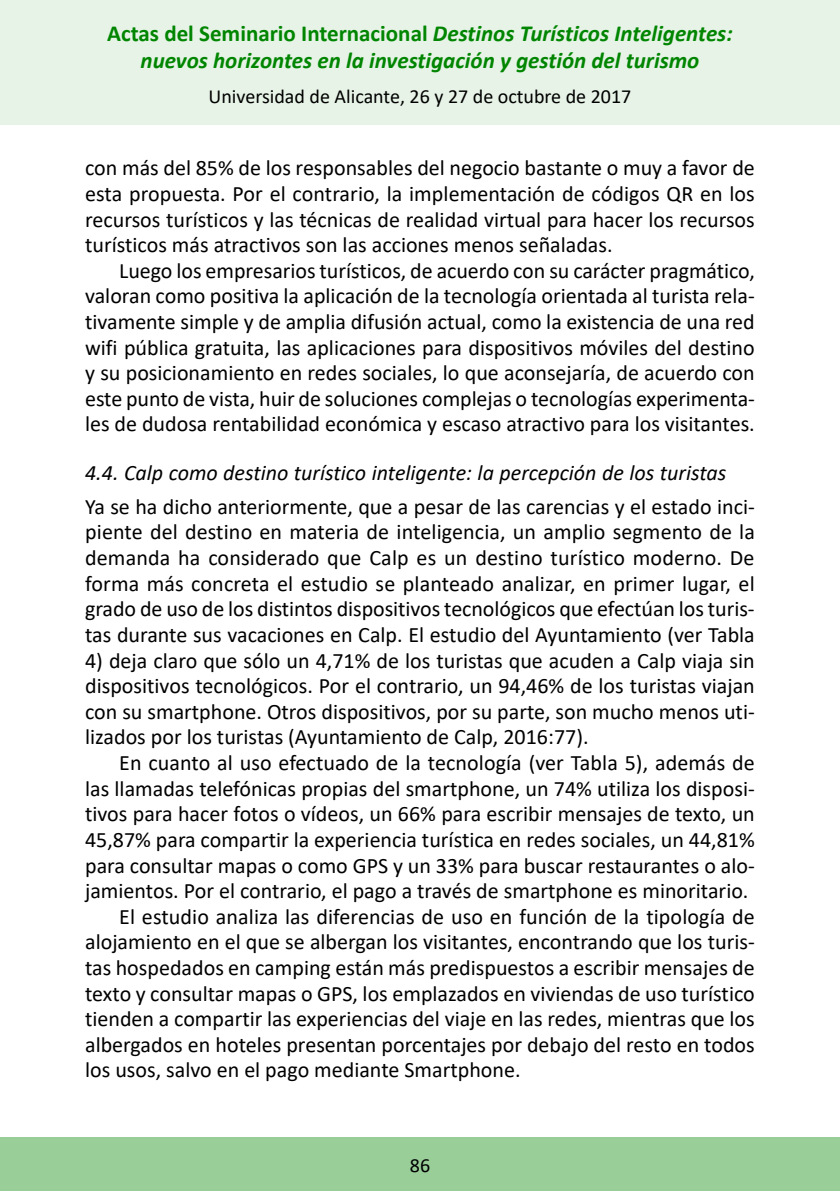
<style>
.page{position:relative;width:840px;height:1191px;background:#fff}
.page>*{position:absolute;margin:0;border:0;box-sizing:border-box;transform-origin:0 0}
.t1{font:italic 700 23px/27.6px "Calibri";color:#008500;text-align:center}
.t2{font:22px/25.6px "Calibri";color:#000;text-align:justify}
.t3{font:italic 22px "Calibri";color:#000}
.t4{font:20px "Calibri";color:#000}
.s1{font-style:normal}
</style>
<div class="page">
<div style="left:0;top:0;width:839px;height:125px;background:#e6f3e6"></div>
<div style="left:0;top:1137px;width:839px;height:54px;background:#99ce99"></div>
<p class="t1" style="left:107px;top:19px;width:626px"><span class="s1">Actas del Seminario Internacional</span> Destinos Turísticos Inteligentes: nuevos horizontes en la investigación y gestión del turismo</p>
<p class="t4" style="left:208px;top:82px;width:424px">Universidad de Alicante, 26 y 27 de octubre de 2017</p>
<p class="t2" style="left:85px;top:155px;width:670px">con más del 85% de los responsables del negocio bastante o muy a favor de esta propuesta. Por el contrario, la implementación de códigos QR en los recursos turísticos y las técnicas de realidad virtual para hacer los recursos turísticos más atractivos son las acciones menos señaladas.</p>
<p class="t2" style="left:85px;top:257px;width:671px;text-indent:34px">Luego los empresarios turísticos, de acuerdo con su carácter pragmático, valoran como positiva la aplicación de la tecnología orientada al turista rela&shy;tivamente simple y de amplia difusión actual, como la existencia de una red wifi pública gratuita, las aplicaciones para dispositivos móviles del destino y su posicionamiento en redes sociales, lo que aconsejaría, de acuerdo con este punto de vista, huir de soluciones complejas o tecnologías experimenta&shy;les de dudosa rentabilidad económica y escaso atractivo para los visitantes.</p>
<p class="t3" style="left:85px;top:457px;width:642px">4.4. Calp como destino turístico inteligente: la percepción de los turistas</p>
<p class="t2" style="left:85px;top:493px;width:671px">Ya se ha dicho anteriormente, que a pesar de las carencias y el estado inci&shy;piente del destino en materia de inteligencia, un amplio segmento de la demanda ha considerado que Calp es un destino turístico moderno. De forma más concreta el estudio se planteado analizar, en primer lugar, el grado de uso de los distintos dispositivos tecnológicos que efectúan los turis&shy;tas durante sus vacaciones en Calp. El estudio del Ayuntamiento (ver Tabla</p>
<p class="t2" style="left:85px;top:647px;width:670px">4) deja claro que sólo un 4,71% de los turistas que acuden a Calp viaja sin dispositivos tecnológicos. Por el contrario, un 94,46% de los turistas viajan con su smartphone. Otros dispositivos, por su parte, son mucho menos uti&shy;lizados por los turistas (Ayuntamiento de Calp, 2016:77).</p>
<p class="t2" style="left:119px;top:749px;width:636px">En cuanto al uso efectuado de la tecnología (ver Tabla 5), además de</p>
<p class="t2" style="left:85px;top:775px;width:670px">las llamadas telefónicas propias del smartphone, un 74% utiliza los disposi-</p>
<p class="t2" style="left:85px;top:800px;width:670px">tivos para hacer fotos o vídeos, un 66% para escribir mensajes de texto, un</p>
<p class="t2" style="left:85px;top:826px;width:670px">45,87% para compartir la experiencia turística en redes sociales, un 44,81%</p>
<p class="t2" style="left:85px;top:852px;width:670px">para consultar mapas o como GPS y un 33% para buscar restaurantes o alo-</p>
<p class="t2" style="left:85px;top:877px;width:664px">jamientos. Por el contrario, el pago a través de smartphone es minoritario.</p>
<p class="t2" style="left:119px;top:903px;width:637px">El estudio analiza las diferencias de uso en función de la tipología de</p>
<p class="t2" style="left:85px;top:928px;width:670px">alojamiento en el que se albergan los visitantes, encontrando que los turis-</p>
<p class="t2" style="left:85px;top:954px;width:670px">tas hospedados en camping están más predispuestos a escribir mensajes de</p>
<p class="t2" style="left:85px;top:980px;width:670px">texto y consultar mapas o GPS, los emplazados en viviendas de uso turístico</p>
<p class="t2" style="left:85px;top:1005px;width:670px">tienden a compartir las experiencias del viaje en las redes, mientras que los</p>
<p class="t2" style="left:85px;top:1031px;width:670px">albergados en hoteles presentan porcentajes por debajo del resto en todos</p>
<p class="t2" style="left:85px;top:1056px;width:436px">los usos, salvo en el pago mediante Smartphone.</p>
<p class="t4" style="left:409px;top:1151px;width:22px">86</p>
</div>
